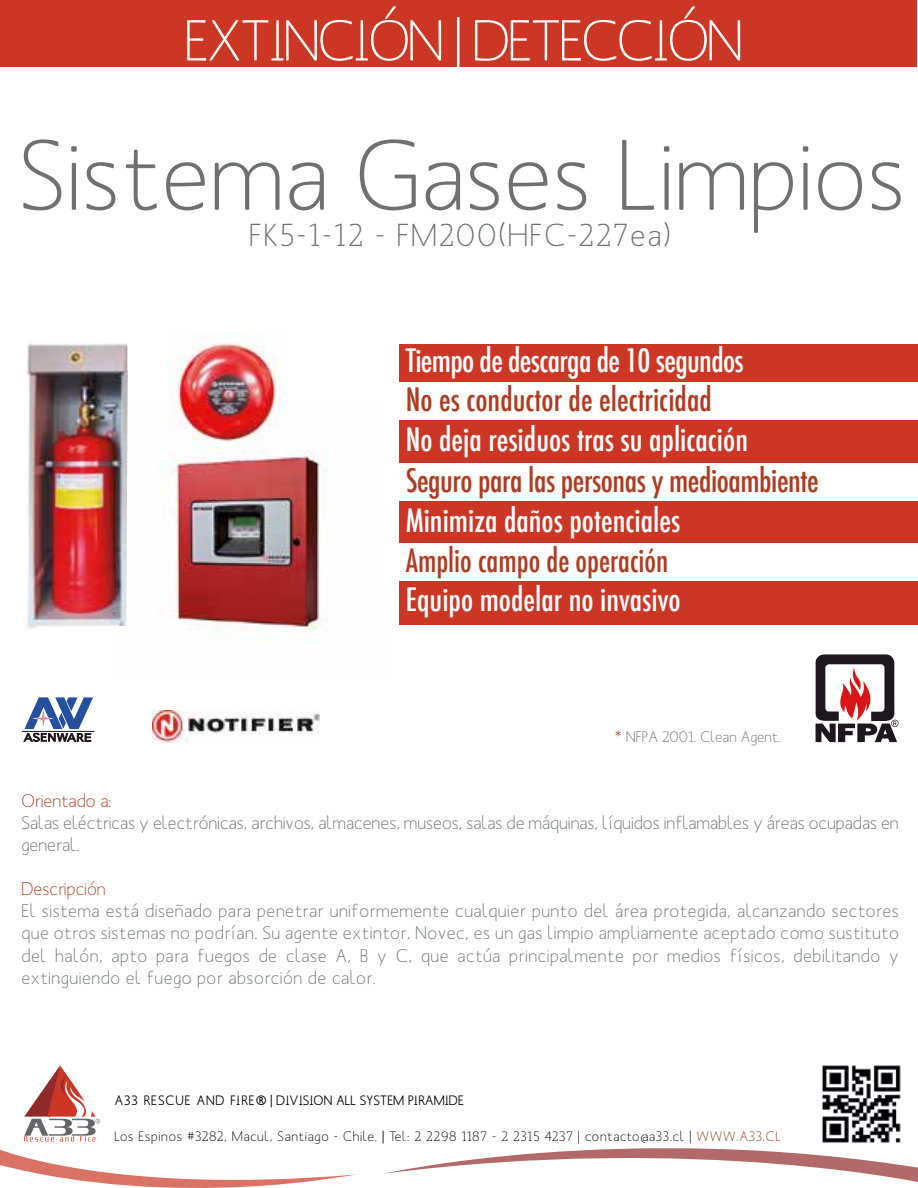
<style>
.page{position:relative;width:918px;height:1188px;background:#fff}
.page>*{position:absolute;margin:0;border:0;box-sizing:border-box;transform-origin:0 0}
.t1{font:99px "Mank Sans";color:#6e7071}
.t2{font:57px "Mank Sans";letter-spacing:-.045em;color:#fff}
.t3{font:500 condensed 31.5px "Futura";color:#fff}
.t4{font:500 condensed 31.5px "Futura";color:#af3b21}
.t5{font:500 condensed 31.5px "Futura";letter-spacing:-.02em;color:#fff}
.t6{font:31.5px "Mank Sans";letter-spacing:.055em;color:#6e7071}
.t7{font:500 condensed 31.5px "Futura";color:#af3b21;scale:.95 1}
.t8{font:18px/22.2px "Mank Sans";color:#6e7071}
.t9{font:18px "Mank Sans";color:#af3b21}
.t10{font:15px "Mank Sans";color:#6f7074}
.t11{font:13.5px "Mank Sans";letter-spacing:.055em;color:#050200}
.t12{font:500 13.5px "Mank Sans";color:#050200}
.s1{color:#833a25}
.s2{color:#843c27}
</style>
<div class="page">
<div style="left:0;top:0;width:916px;height:67px;background:#cc3624"></div>
<img style="left:159px;top:450px;width:169px;height:189px">
<img style="left:26px;top:343px;width:102px;height:286px">
<svg style="left:24px;top:1065px;width:76px;height:76px"></svg>
<img style="left:821px;top:1065px;width:80px;height:78px">
<svg style="left:384px;top:1148px;width:534px;height:34px"></svg>
<svg style="left:0;top:1149px;width:355px;height:39px"></svg>
<svg style="left:816px;top:654px;width:83px;height:88px"></svg>
<svg style="left:23px;top:697px;width:70px;height:45px"></svg>
<hr style="left:22px;top:731px;width:72px;height:1px;background:#1e171d">
<img style="left:153px;top:710px;width:166px;height:33px">
<div style="left:400px;top:344px;width:518px;height:280px;background:#cc3624"></div>
<div style="left:386px;top:382px;width:532px;height:38px;background:#fff"></div>
<div style="left:386px;top:463px;width:532px;height:37px;background:#fff"></div>
<div style="left:386px;top:543px;width:532px;height:38px;background:#fff"></div>
<div style="left:159px;top:332px;width:119px;height:119px;background:#fff"></div>
<img style="left:169px;top:332px;width:116px;height:118px">
<h2 class="t2" style="left:184px;top:5px;width:561px">EXTINCIÓN | DETECCIÓN</h2>
<h1 class="t1" style="left:18px;top:114px;width:889px">Sistema Gases Limpios</h1>
<h3 class="t6" style="left:249px;top:215px;width:423px">FK5-1-12 - FM200(HFC-227ea)</h3>
<h3 class="t5" style="left:406px;top:340px;width:340px">Tiempo de descarga de 10 segundos</h3>
<h3 class="t4" style="left:406px;top:379px;width:308px">No es conductor de electricidad</h3>
<h3 class="t3" style="left:406px;top:420px;width:344px">No deja residuos tras su aplicación</h3>
<h3 class="t4" style="left:406px;top:460px;width:414px">Seguro para las personas y medioambiente</h3>
<h3 class="t3" style="left:406px;top:501px;width:276px">Minimiza daños potenciales</h3>
<h3 class="t7" style="left:406px;top:540px;width:278px">Amplio campo de operación</h3>
<h3 class="t3" style="left:406px;top:580px;width:276px">Equipo modelar no invasivo</h3>
<p class="t10" style="left:615px;top:728px;width:167px"><span class="s1">*</span> NFPA 2001. Clean Agent.</p>
<p class="t9" style="left:21px;top:789px;width:91px">Orientado a:</p>
<p class="t8" style="left:21px;top:811px;width:879px">Salas eléctricas y electrónicas, archivos, almacenes, museos, salas de máquinas, líquidos inflamables y áreas ocupadas en general.</p>
<p class="t9" style="left:21px;top:878px;width:86px">Descripción</p>
<p class="t8" style="left:21px;top:900px;width:879px;text-align:justify">El sistema está diseñado para penetrar uniformemente cualquier punto del área protegida, alcanzando sectores que otros sistemas no podrían. Su agente extintor, Novec, es un gas limpio ampliamente aceptado como sustituto del halón, apto para fuegos de clase A, B y C, que actúa principalmente por medios físicos, debilitando y extinguiendo el fuego por absorción de calor.</p>
<p class="t12" style="left:114px;top:1092px;width:351px">A33 RESCUE AND FIRE® | DIVISION ALL SYSTEM PIRAMIDE</p>
<p class="t11" style="left:114px;top:1128px;width:668px">Los Espinos #3282, Macul, Santiago - Chile. | Tel: 2 2298 1187 - 2 2315 4237 | contacto@a33.cl | <span class="s2">WWW.A33.CL</span></p>
</div>
